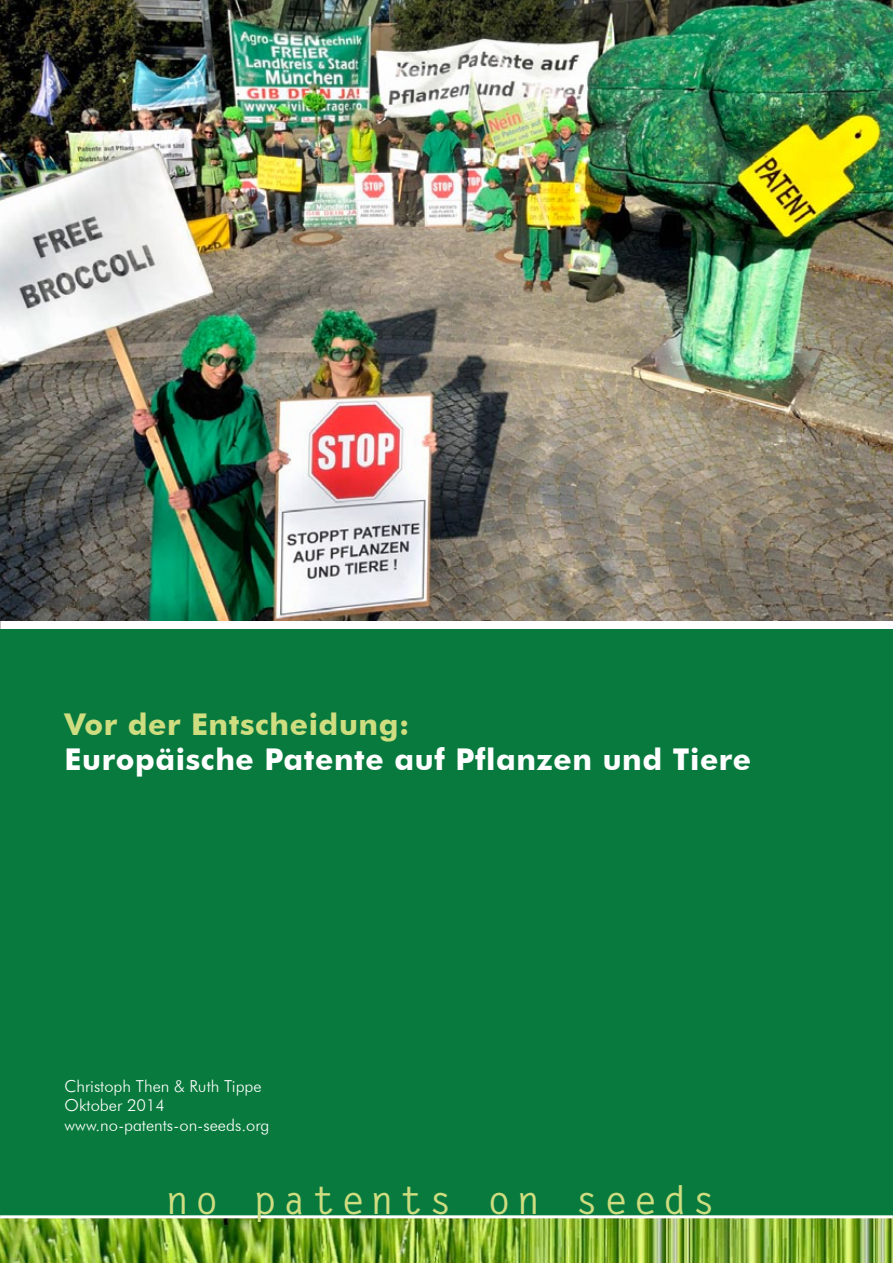
<style>
.page{position:relative;width:893px;height:1263px;background:#fff}
.page>*{position:absolute;margin:0;border:0;box-sizing:border-box;transform-origin:0 0}
.t1{font:700 39px "Letter Gothic Std";letter-spacing:.15em;color:#cedd80}
.t2{font:700 30px "Futura BT";letter-spacing:.02em;color:#fff}
.t3{font:700 30px "Futura BT";letter-spacing:.02em;color:#cedd80}
.t4{font:300 16.5px/19.8px "Futura BT";color:#fff}
</style>
<div class="page">
<hr style="left:0;top:0;width:1px;height:1263px;background:#868786">
<img style="left:0;top:0;width:893px;height:621px">
<div style="left:0;top:629px;width:893px;height:634px;background:#097a3d"></div>
<img style="left:0;top:1218px;width:893px;height:45px">
<hr style="left:0;top:1215px;width:893px;height:3px;background:#fff">
<h2 class="t3" style="left:65px;top:706px;width:346px">Vor der Entscheidung:</h2>
<h2 class="t2" style="left:65px;top:741px;width:688px">Europäische Patente auf Pflanzen und Tiere</h2>
<p class="t4" style="left:65px;top:1076px;width:206px">Christoph Then &amp; Ruth Tippe<br>Oktober 2014 www.no-patents-on-seeds.org</p>
<h1 class="t1" style="left:166px;top:1176px;width:551px">no patents on seeds</h1>
</div>
